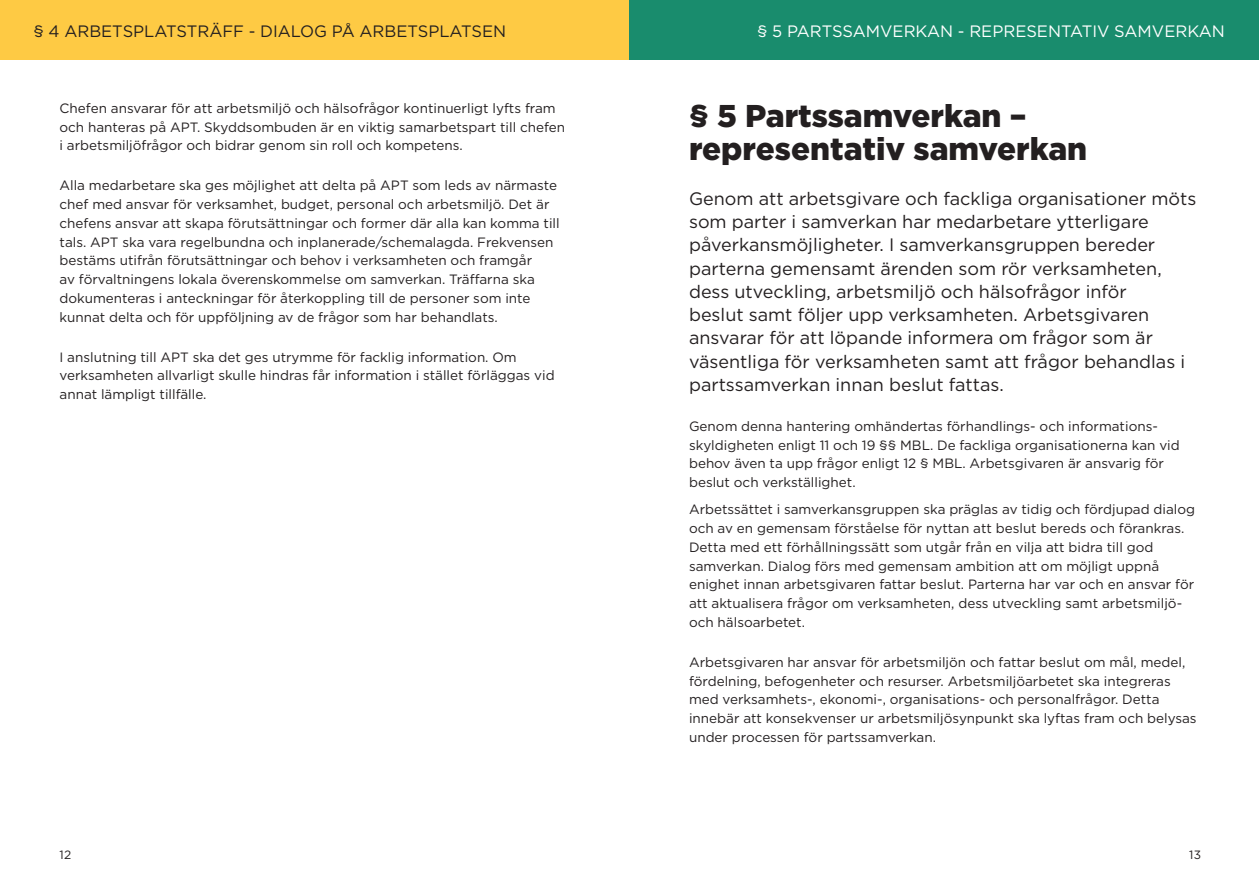
<style>
.page{position:relative;width:1259px;height:893px;background:#fff}
.page>*{position:absolute;margin:0;border:0;box-sizing:border-box;transform-origin:0 0}
.Rubrik_3{font:900 31.5px/33px "Gotham";color:#231f20}
.Ingress{font:18px/23.2px "Gotham";color:#231f20}
.Sidhuvud_inlaga_avsn{font:16.5px "Gotham";color:#231f20}
.Sidhuvud_inlaga_avsn-2{font:16.5px "Gotham";color:#fff}
.Brödtext_med_avstånd{font:13.5px/18.8px "Gotham";color:#231f20}
.Brödtext{font:13.5px/18.8px "Gotham";color:#231f20}
.t1{font:12px "Gotham";color:#231f20}
</style>
<div class="page">
<div style="left:0;top:0;width:629px;height:60px;background:#feca44"></div>
<div style="left:629px;top:0;width:630px;height:60px;background:#198c6d"></div>
<h2 class="Sidhuvud_inlaga_avsn" style="left:33px;top:20px;width:474px">§ 4 ARBETSPLATSTRÄFF - DIALOG PÅ ARBETSPLATSEN</h2>
<p class="Brödtext_med_avstånd" style="left:60px;top:98px;width:507px">Chefen ansvarar för att arbetsmiljö och hälsofrågor kontinuerligt lyfts fram och hanteras på APT. Skyddsombuden är en viktig samarbetspart till chefen i arbetsmiljöfrågor och bidrar genom sin roll och kompetens.</p>
<p class="Brödtext_med_avstånd" style="left:60px;top:176px;width:502px">Alla medarbetare ska ges möjlighet att delta på APT som leds av närmaste chef med ansvar för verksamhet, budget, personal och arbetsmiljö. Det är chefens ansvar att skapa förutsättningar och former där alla kan komma till tals. APT ska vara regelbundna och inplanerade/schemalagda. Frekvensen bestäms utifrån förutsättningar och behov i verksamheten och framgår<br>av förvaltningens lokala överenskommelse om samverkan. Träffarna ska dokumenteras i anteckningar för återkoppling till de personer som inte kunnat delta och för uppföljning av de frågor som har behandlats.</p>
<p class="Brödtext_med_avstånd" style="left:60px;top:347px;width:496px">I anslutning till APT ska det ges utrymme för facklig information. Om verksamheten allvarligt skulle hindras får information i stället förläggas vid annat lämpligt tillfälle.</p>
<h2 class="Sidhuvud_inlaga_avsn-2" style="left:757px;top:20px;width:469px">§ 5 PARTSSAMVERKAN - REPRESENTATIV SAMVERKAN</h2>
<h2 class="Rubrik_3" style="left:689px;top:99px;width:400px">§ 5 Partssamverkan – representativ samverkan</h2>
<p class="Ingress" style="left:689px;top:186px;width:509px">Genom att arbetsgivare och fackliga organisationer möts som parter i samverkan har medarbetare ytterligare påverkansmöjligheter. I samverkansgruppen bereder parterna gemensamt ärenden som rör verksamheten, dess utveckling, arbetsmiljö och hälsofrågor inför<br>beslut samt följer upp verksamheten. Arbetsgivaren ansvarar för att löpande informera om frågor som är väsentliga för verksamheten samt att frågor behandlas i partssamverkan innan beslut fattas.</p>
<p class="Brödtext" style="left:689px;top:416px;width:492px">Genom denna hantering omhändertas förhandlings- och informations&shy;skyldigheten enligt 11 och 19 §§ MBL. De fackliga organisationerna kan vid behov även ta upp frågor enligt 12 § MBL. Arbetsgivaren är ansvarig för beslut och verkställighet.</p>
<p class="Brödtext_med_avstånd" style="left:689px;top:500px;width:507px">Arbetssättet i samverkansgruppen ska präglas av tidig och fördjupad dialog och av en gemensam förståelse för nyttan att beslut bereds och förankras.<br>Detta med ett förhållningssätt som utgår från en vilja att bidra till god samverkan. Dialog förs med gemensam ambition att om möjligt uppnå enighet innan arbetsgivaren fattar beslut. Parterna har var och en ansvar för att aktualisera frågor om verksamheten, dess utveckling samt arbetsmiljö&shy;och hälsoarbetet.</p>
<p class="Brödtext_med_avstånd" style="left:689px;top:652px;width:509px">Arbetsgivaren har ansvar för arbetsmiljön och fattar beslut om mål, medel, fördelning, befogenheter och resurser. Arbetsmiljöarbetet ska integreras med verksamhets-, ekonomi-, organisations- och personalfrågor. Detta innebär att konsekvenser ur arbetsmiljösynpunkt ska lyftas fram och belysas under processen för partssamverkan.</p>
<p class="t1" style="left:60px;top:847px;width:13px">12</p>
<p class="t1" style="left:1189px;top:847px;width:13px">13</p>
</div>
